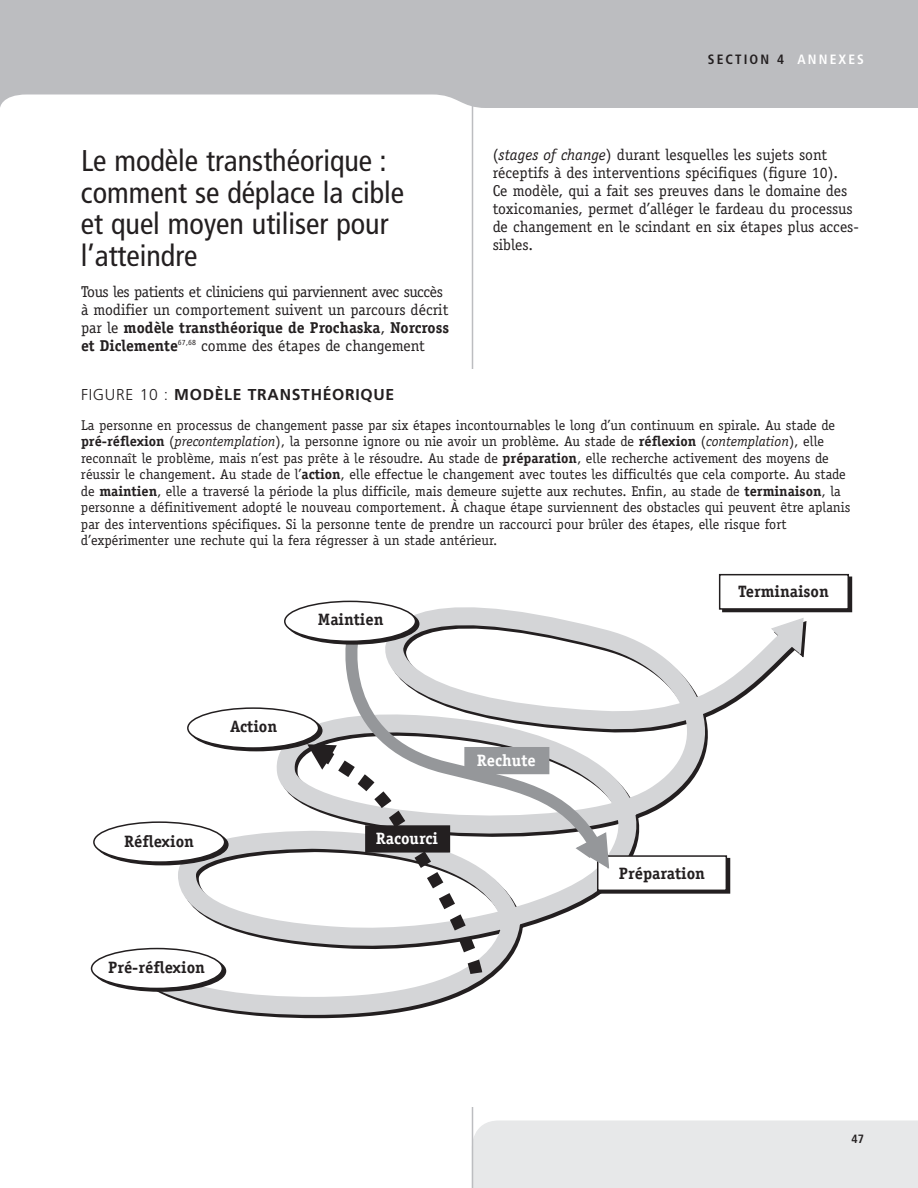
<style>
.page{position:relative;width:918px;height:1188px;background:#fff}
.page>*{position:absolute;margin:0;border:0;box-sizing:border-box;transform-origin:0 0}
.t1{font:condensed 30px/31.5px "Frutiger";color:#231f20}
.t2{font:700 16.5px "Officina Serif";color:#231f20}
.t3{font:700 16.5px "Officina Serif";color:#fff}
.t4{font:15.75px/18px "Officina Serif";color:#231f20}
.t5{font:15.75px/18px "Officina Serif";letter-spacing:-.02em;color:#231f20}
.t6{font:700 15.75px "Frutiger";letter-spacing:.045em;color:#231f20}
.t7{font:14.25px/16.5px "Officina Serif";color:#231f20}
.t8{font:700 condensed 13.5px "Frutiger";letter-spacing:.155em;color:#231f20}
.t9{font:700 condensed 12px "Frutiger";color:#231f20}
.s1{font-weight:700}
.s2{color:#fff}
.s3{font-style:italic}
.s4{font-weight:300}
</style>
<div class="page">
<div style="left:471px;top:1120px;width:447px;height:68px;background:#e7e8e9"></div>
<div style="left:0;top:0;width:918px;height:108px;background:#bcbdc0"></div>
<hr style="left:472px;top:94px;width:1px;height:1094px;background:#bcbdc0">
<div style="left:81px;top:370px;width:783px;height:737px;background:#fff"></div>
<svg style="left:124px;top:574px;width:689px;height:444px"></svg>
<svg style="left:770px;top:617px;width:37px;height:42px"></svg>
<div style="left:722px;top:577px;width:130px;height:35px;border:2px solid #231f20"></div>
<div style="left:600px;top:858px;width:130px;height:36px;border:2px solid #231f20"></div>
<div style="left:95px;top:951px;width:131px;height:40px;background:#231f20;border-radius:50%"></div>
<div style="left:94px;top:950px;width:132px;height:42px;border:2px solid #231f20;border-radius:50%"></div>
<div style="left:97px;top:825px;width:131px;height:40px;background:#231f20;border-radius:50%"></div>
<div style="left:96px;top:824px;width:133px;height:41px;border:2px solid #231f20;border-radius:50%"></div>
<div style="left:191px;top:711px;width:131px;height:40px;background:#231f20;border-radius:50%"></div>
<div style="left:190px;top:710px;width:133px;height:41px;border:2px solid #231f20;border-radius:50%"></div>
<svg style="left:335px;top:628px;width:278px;height:237px"></svg>
<div style="left:720px;top:575px;width:128px;height:34px;background:#fff"></div>
<div style="left:719px;top:574px;width:130px;height:36px;border:2px solid #231f20"></div>
<div style="left:598px;top:856px;width:128px;height:34px;background:#fff"></div>
<div style="left:597px;top:855px;width:130px;height:36px;border:2px solid #231f20"></div>
<svg style="left:574px;top:831px;width:36px;height:39px"></svg>
<svg style="left:307px;top:740px;width:181px;height:245px"></svg>
<div style="left:366px;top:826px;width:83px;height:26px;background:#231f20"></div>
<div style="left:365px;top:825px;width:85px;height:28px;border:2px solid #231f20"></div>
<div style="left:465px;top:748px;width:84px;height:25px;background:#95979a"></div>
<div style="left:464px;top:747px;width:85px;height:27px;border:2px solid #95979a"></div>
<div style="left:92px;top:949px;width:130px;height:39px;background:#fff;border-radius:50%"></div>
<div style="left:91px;top:948px;width:132px;height:41px;border:2px solid #231f20;border-radius:50%"></div>
<div style="left:94px;top:822px;width:131px;height:40px;background:#fff;border-radius:50%"></div>
<div style="left:93px;top:821px;width:132px;height:42px;border:2px solid #231f20;border-radius:50%"></div>
<div style="left:188px;top:708px;width:131px;height:40px;background:#fff;border-radius:50%"></div>
<div style="left:187px;top:707px;width:132px;height:42px;border:2px solid #231f20;border-radius:50%"></div>
<div style="left:288px;top:604px;width:131px;height:40px;background:#231f20;border-radius:50%"></div>
<div style="left:287px;top:603px;width:132px;height:42px;border:2px solid #231f20;border-radius:50%"></div>
<div style="left:285px;top:601px;width:131px;height:40px;background:#fff;border-radius:50%"></div>
<div style="left:284px;top:601px;width:132px;height:41px;border:2px solid #231f20;border-radius:50%"></div>
<h1 class="t1" style="left:81px;top:147px;width:325px">Le modèle transthéorique : comment se déplace la cible et quel moyen utiliser pour l’atteindre</h1>
<p class="t5" style="left:81px;top:283px;width:370px">Tous les patients et cliniciens qui parviennent avec succès à modifier un comportement suivent un parcours décrit par le <span class="s1">modèle transthéorique de Prochaska</span>, <span class="s1">Norcross et Diclemente</span><sup>67,68</sup> comme des étapes de changement</p>
<p class="t8" style="left:708px;top:54px;width:158px">SECTION 4 <span class="s2">ANNEXES</span></p>
<p class="t4" style="left:493px;top:145px;width:368px">(<span class="s3">stages of change</span>) durant lesquelles les sujets sont réceptifs à des interventions spécifiques (figure 10).<br>Ce modèle, qui a fait ses preuves dans le domaine des toxicomanies, permet d’alléger le fardeau du processus de changement en le scindant en six étapes plus acces&shy;sibles.</p>
<p class="t6" style="left:81px;top:388px;width:315px"><span class="s4">FIGURE 10 :</span> MODÈLE TRANSTHÉORIQUE</p>
<p class="t7" style="left:81px;top:416px;width:771px">La personne en processus de changement passe par six étapes incontournables le long d’un continuum en spirale. Au stade de <span class="s1">pré-réflexion</span> (<span class="s3">precontemplation</span>), la personne ignore ou nie avoir un problème. Au stade de <span class="s1">réflexion</span> (<span class="s3">contemplation</span>), elle reconnaît le problème, mais n’est pas prête à le résoudre. Au stade de <span class="s1">préparation</span>, elle recherche activement des moyens de réussir le changement. Au stade de l’<span class="s1">action</span>, elle effectue le changement avec toutes les difficultés que cela comporte. Au stade de <span class="s1">maintien</span>, elle a traversé la période la plus difficile, mais demeure sujette aux rechutes. Enfin, au stade de <span class="s1">terminaison</span>, la personne a définitivement adopté le nouveau comportement. À chaque étape surviennent des obstacles qui peuvent être aplanis par des interventions spécifiques. Si la personne tente de prendre un raccourci pour brûler des étapes, elle risque fort d’expérimenter une rechute qui la fera régresser à un stade antérieur.</p>
<p class="t2" style="left:230px;top:720px;width:49px">Action</p>
<p class="t2" style="left:124px;top:835px;width:71px">Réflexion</p>
<p class="t2" style="left:318px;top:613px;width:67px">Maintien</p>
<p class="t3" style="left:376px;top:832px;width:64px">Racourci</p>
<p class="t3" style="left:477px;top:754px;width:60px">Rechute</p>
<p class="t2" style="left:108px;top:961px;width:98px">Pré-réflexion</p>
<p class="t2" style="left:738px;top:586px;width:92px">Terminaison</p>
<p class="t2" style="left:619px;top:867px;width:88px">Préparation</p>
<p class="t9" style="left:852px;top:1134px;width:14px">47</p>
</div>
